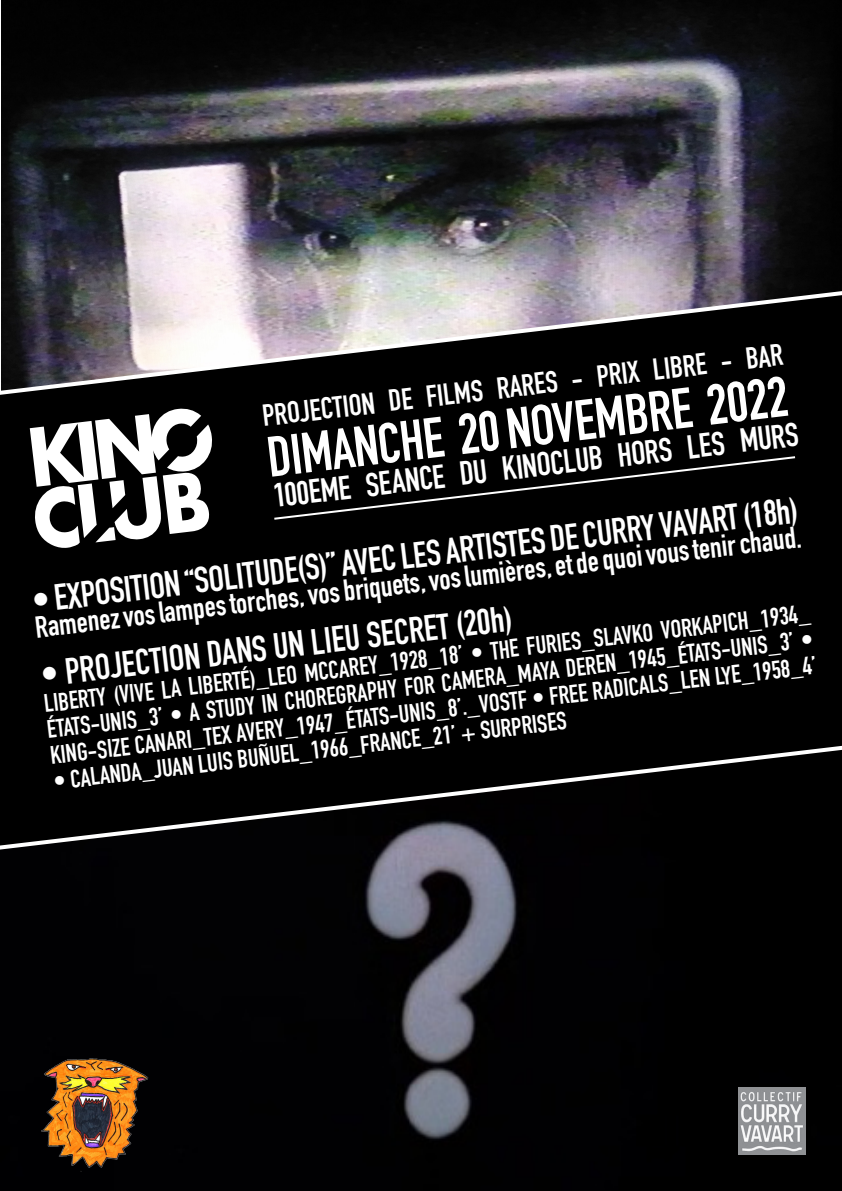
<style>
.page{position:relative;width:842px;height:1191px;background:#fff}
.page>*{position:absolute;margin:0;border:0;box-sizing:border-box;transform-origin:0 0}
.t1{font:56px "DIN Engschrift Std";color:#fff}
.t2{font:36px "DIN Engschrift Std";color:#fff}
.t3{font:33px "DIN Engschrift Std";color:#fff}
.t4{font:30px "DIN Engschrift Std";color:#fff}
.t5{font:25px/26px "DIN Engschrift Std";color:#fff;text-align:justify}
</style>
<div class="page">
<img style="left:0;top:856px;width:842px;height:335px">
<img style="left:1px;top:0;width:841px;height:285px">
<svg style="left:0;top:285px;width:842px;height:571px;background:#171717"></svg>
<div style="left:272px;top:455px;width:525px;height:66px;background:#000"></div>
<svg style="left:30px;top:408px;width:183px;height:140px"></svg>
<img style="left:738px;top:1087px;width:67px;height:67px">
<img style="left:40px;top:1053px;width:110px;height:118px">
<p class="t4" style="left:260px;top:399px;width:526px;rotate:-7deg">PROJECTION DE FILMS RARES - PRIX LIBRE - BAR</p>
<p class="t1" style="left:263px;top:426px;width:526px;rotate:-7deg">DIMANCHE 20 NOVEMBRE 2022</p>
<p class="t3" style="left:272px;top:478px;width:530px;rotate:-7deg">100EME SEANCE DU KINOCLUB HORS LES MURS</p>
<p class="t2" style="left:30px;top:581px;width:773px;rotate:-7deg">• EXPOSITION “SOLITUDE(S)” AVEC LES ARTISTES DE CURRY VAVART (18h)</p>
<p class="t4" style="left:33px;top:611px;width:773px;rotate:-7deg">Ramenez vos lampes torches, vos briquets, vos lumières, et de quoi vous tenir chaud.</p>
<p class="t2" style="left:38px;top:654px;width:476px;rotate:-7deg">• PROJECTION DANS UN LIEU SECRET (20h)</p>
<p class="t5" style="left:43px;top:692px;width:773px;rotate:-7deg">LIBERTY (VIVE LA LIBERTÉ)_LEO MCCAREY_1928_18’ • THE FURIES_SLAVKO VORKAPICH_1934_ ÉTATS-UNIS_3’ • A STUDY IN CHOREGRAPHY FOR CAMERA_MAYA DEREN_1945_ÉTATS-UNIS_3’ • KING-SIZE CANARI_TEX AVERY_1947_ÉTATS-UNIS_8’._VOSTF • FREE RADICALS_LEN LYE_1958_4’</p>
<p class="t5" style="left:52px;top:769px;width:518px;rotate:-7deg">• CALANDA_JUAN LUIS BUÑUEL_1966_FRANCE_21’ + SURPRISES</p>
</div>
